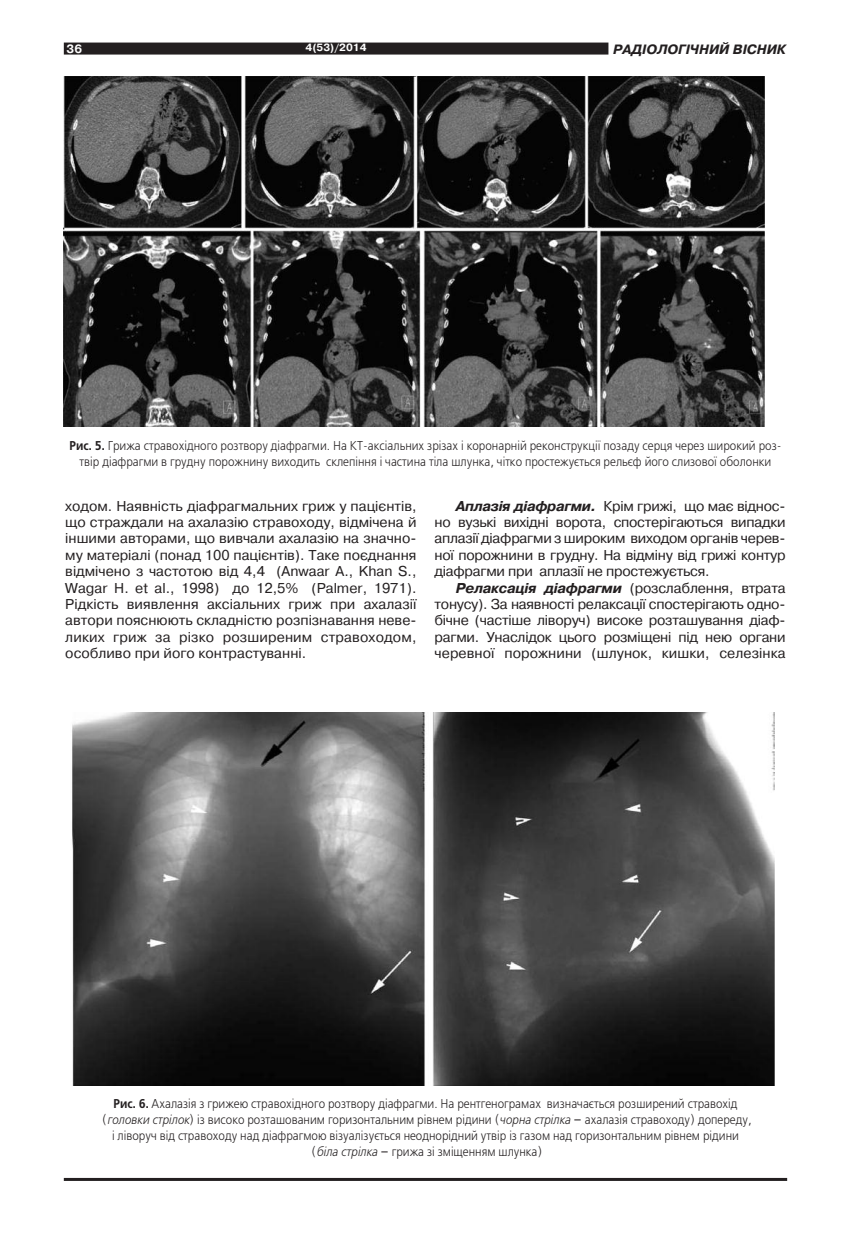
<style>
.page{position:relative;width:851px;height:1234px;background:#fff}
.page>*{position:absolute;margin:0;border:0;box-sizing:border-box;transform-origin:0 0}
.t1{font:14.25px/16.4px "Pragmatica C";color:#231f20;text-align:justify}
.t2{font:italic 700 13.5px "Pragmatica C";color:#231f20}
.t3{font:12.75px/16.2px "Free Set C";color:#231f20;text-align:center;scale:.9 1}
.t4{font:700 12px "Pragmatica C";color:#fff}
.t5{font:700 10.5px "Pragmatica C";color:#fff}
.s1{font-weight:700}
.s2{font-weight:700;font-style:italic}
.s3{font-style:italic}
.s4{font-family:"Tahoma"}
</style>
<div class="page">
<div style="left:64px;top:43px;width:544px;height:12px;background:#231f20"></div>
<hr style="left:64px;top:1177px;width:723px;height:3px;background:#231f20">
<img style="left:64px;top:77px;width:700px;height:349px">
<img style="left:72px;top:712px;width:702px;height:373px">
<p class="t4" style="left:67px;top:41px;width:17px">36</p>
<p class="t5" style="left:305px;top:42px;width:62px">4(53)/2014</p>
<p class="t2" style="left:613px;top:41px;width:174px">РАДІОЛОГІЧНИЙ ВІСНИК</p>
<p class="t3" style="left:69px;top:437px;width:792px"><span class="s1">Рис. 5.</span> Грижа стравохідного розтвору діафрагми. На КТ-аксіальних зрізах і коронарній реконструкції позаду серця через широкий роз&shy;твір діафрагми в грудну порожнину виходить склепіння і частина тіла шлунка, чітко простежується рельєф його слизової оболонки</p>
<p class="t1" style="left:65px;top:497px;width:352px">ходом. Наявність діафрагмальних гриж у пацієнтів, що страждали на ахалазію стравоходу, відмічена й іншими авторами, що вивчали ахалазію на значно&shy;му матеріалі (понад 100 пацієнтів). Таке поєднання відмічено з частотою від 4,4 (Anwaar A., Khan S., Wagar H. et al., 1998) до 12,5% (Palmer, 1971).<br>Рідкість виявлення аксіальних гриж при ахалазії автори пояснюють складністю розпізнавання неве&shy;ликих гриж за різко розширеним стравоходом, особливо при його контрастуванні.</p>
<p class="t1" style="left:434px;top:497px;width:352px;text-indent:21px"><span class="s2">Аплазія діафрагми.</span> Крім грижі, що має віднос&shy;но вузькі вихідні ворота, спостерігаються випадки аплазії діафрагми з широким виходом органів черев&shy;ної порожнини в грудну. На відміну від грижі контур діафрагми при аплазії не простежується.</p>
<p class="t1" style="left:434px;top:579px;width:352px;text-indent:21px"><span class="s2">Релаксація діафрагми</span> (розслаблення, втрата тонусу). За наявності релаксації спостерігають одно&shy;бічне (частіше ліворуч) високе розташування діаф&shy;рагми. Унаслідок цього розміщені під нею органи черевної порожнини (шлунок, кишки, селезінка</p>
<p class="t3" style="left:102px;top:1094px;width:722px"><span class="s1">Рис. 6.</span> Ахалазія з грижею стравохідного розтвору діафрагми. На рентгенограмах визначається розширений стравохід (<span class="s3">головки стрілок</span>) із високо розташованим горизонтальним рівнем рідини (<span class="s3">чорна стрілка</span> <span class="s4">−</span> ахалазія стравоходу) допереду, і ліворуч від стравоходу над діафрагмою візуалізується неоднорідний утвір із газом над горизонтальним рівнем рідини (<span class="s3">біла стрілка</span> <span class="s4">−</span> грижа зі зміщенням шлунка)</p>
</div>
